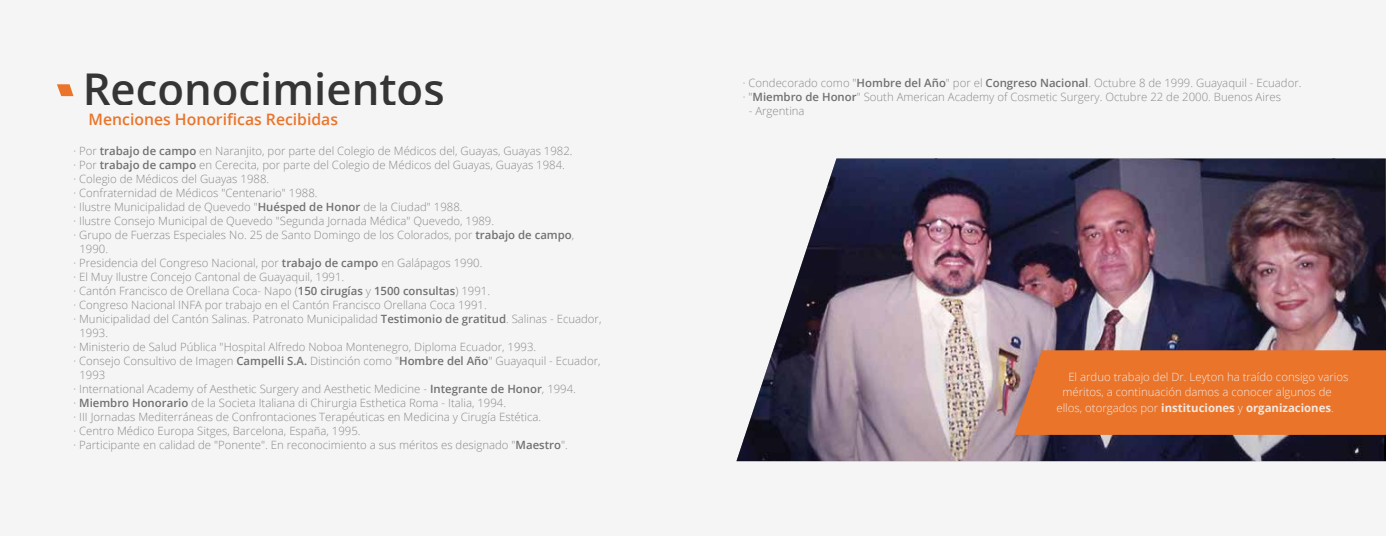
<style>
.page{position:relative;width:1386px;height:536px;background:#fff}
.page>*{position:absolute;margin:0;border:0;box-sizing:border-box;transform-origin:0 0}
.t1{font:600 43.75px "Open Sans";color:#050507}
.t2{font:600 15.75px "Open Sans";color:#ea742a}
.t3{font:300 11.38px/14px "Open Sans";color:#6e6e6d}
.t4{font:300 11.38px "Open Sans";color:#f5f5f5}
.t5{font:700 11.38px "Open Sans";color:#f5f5f5}
.s1{font-weight:600;color:#505050}
.s2{font-weight:600;color:#4f4f4f}
.s3{font-weight:300}
</style>
<div class="page">
<div style="left:0;top:0;width:1386px;height:535px;background:#f5f5f5"></div>
<svg style="left:57px;top:84px;width:17px;height:12px"></svg>
<img style="left:736px;top:158px;width:650px;height:303px">
<div style="left:1014px;top:350px;width:372px;height:84px;background:#ea742a"></div>
<h1 class="t1" style="left:83px;top:59px;width:364px">Reconocimientos</h1>
<h2 class="t2" style="left:89px;top:108px;width:251px">Menciones Honorificas Recibidas</h2>
<p class="t3" style="left:74px;top:143px;width:501px">· Por <span class="s1">trabajo de campo</span> en Naranjito, por parte del Colegio de Médicos del, Guayas, Guayas 1982.</p>
<p class="t3" style="left:74px;top:157px;width:493px">· Por <span class="s1">trabajo de campo</span> en Cerecita, por parte del Colegio de Médicos del Guayas, Guayas 1984.</p>
<p class="t3" style="left:74px;top:171px;width:197px">· Colegio de Médicos del Guayas 1988.</p>
<p class="t3" style="left:74px;top:185px;width:246px">· Confraternidad de Médicos "Centenario" 1988.</p>
<p class="t3" style="left:74px;top:199px;width:391px">· Ilustre Municipalidad de Quevedo "<span class="s1">Huésped de Honor</span> de la Ciudad" 1988.</p>
<p class="t3" style="left:74px;top:213px;width:422px">· Ilustre Consejo Municipal de Quevedo "Segunda Jornada Médica" Quevedo, 1989.</p>
<p class="t3" style="left:74px;top:227px;width:502px">· Grupo de Fuerzas Especiales No. 25 de Santo Domingo de los Colorados, por <span class="s1">trabajo de campo</span>,</p>
<p class="t3" style="left:79px;top:241px;width:30px">1990.</p>
<p class="t3" style="left:74px;top:255px;width:411px">· Presidencia del Congreso Nacional, por <span class="s1">trabajo de campo</span> en Galápagos 1990.</p>
<p class="t3" style="left:74px;top:269px;width:272px">· El Muy Ilustre Concejo Cantonal de Guayaquil, 1991.</p>
<p class="t3" style="left:74px;top:283px;width:418px">· Cantón Francisco de Orellana Coca- Napo (<span class="s1">150 cirugías</span> y <span class="s1">1500 consultas</span>) 1991.</p>
<p class="t3" style="left:74px;top:297px;width:415px">· Congreso Nacional INFA por trabajo en el Cantón Francisco Orellana Coca 1991.</p>
<p class="t3" style="left:74px;top:311px;width:529px">· Municipalidad del Cantón Salinas. Patronato Municipalidad <span class="s1">Testimonio de gratitud</span>. Salinas - Ecuador,</p>
<p class="t3" style="left:79px;top:325px;width:30px">1993.</p>
<p class="t3" style="left:74px;top:339px;width:464px">· Ministerio de Salud Pública "Hospital Alfredo Noboa Montenegro, Diploma Ecuador, 1993.</p>
<p class="t3" style="left:74px;top:353px;width:529px">· Consejo Consultivo de Imagen <span class="s1">Campelli S.A.</span> Distinción como "<span class="s1">Hombre del Año</span>" Guayaquil - Ecuador,</p>
<p class="t3" style="left:79px;top:367px;width:27px">1993</p>
<p class="t3" style="left:74px;top:381px;width:504px">· International Academy of Aesthetic Surgery and Aesthetic Medicine - <span class="s2">Integrante de Honor</span>, 1994.</p>
<p class="t3" style="left:74px;top:395px;width:434px">· <span class="s2">Miembro Honorario</span> de la Societa Italiana di Chirurgia Esthetica Roma - Italia, 1994.</p>
<p class="t3" style="left:74px;top:409px;width:469px">· III Jornadas Mediterráneas de Confrontaciones Terapéuticas en Medicina y Cirugía Estética.</p>
<p class="t3" style="left:74px;top:423px;width:289px">· Centro Médico Europa Sitges, Barcelona, España, 1995.</p>
<p class="t3" style="left:74px;top:437px;width:496px">· Participante en calidad de "Ponente". En reconocimiento a sus méritos es designado "<span class="s2">Maestro</span>".</p>
<p class="t3" style="left:743px;top:75px;width:560px">· Condecorado como "<span class="s2">Hombre del Año</span>" por el <span class="s2">Congreso Nacional</span>. Octubre 8 de 1999. Guayaquil - Ecuador. · "<span class="s2">Miembro de Honor</span>" South American Academy of Cosmetic Surgery. Octubre 22 de 2000. Buenos Aires</p>
<p class="t3" style="left:749px;top:103px;width:57px">- Argentina</p>
<p class="t4" style="left:1068px;top:368px;width:282px">El arduo trabajo del Dr. Leyton ha traído consigo varios</p>
<p class="t4" style="left:1062px;top:384px;width:271px">méritos, a continuación damos a conocer algunos de</p>
<p class="t5" style="left:1057px;top:400px;width:279px"><span class="s3">ellos, otorgados por</span> instituciones <span class="s3">y</span> organizaciones<span class="s3">.</span></p>
</div>
